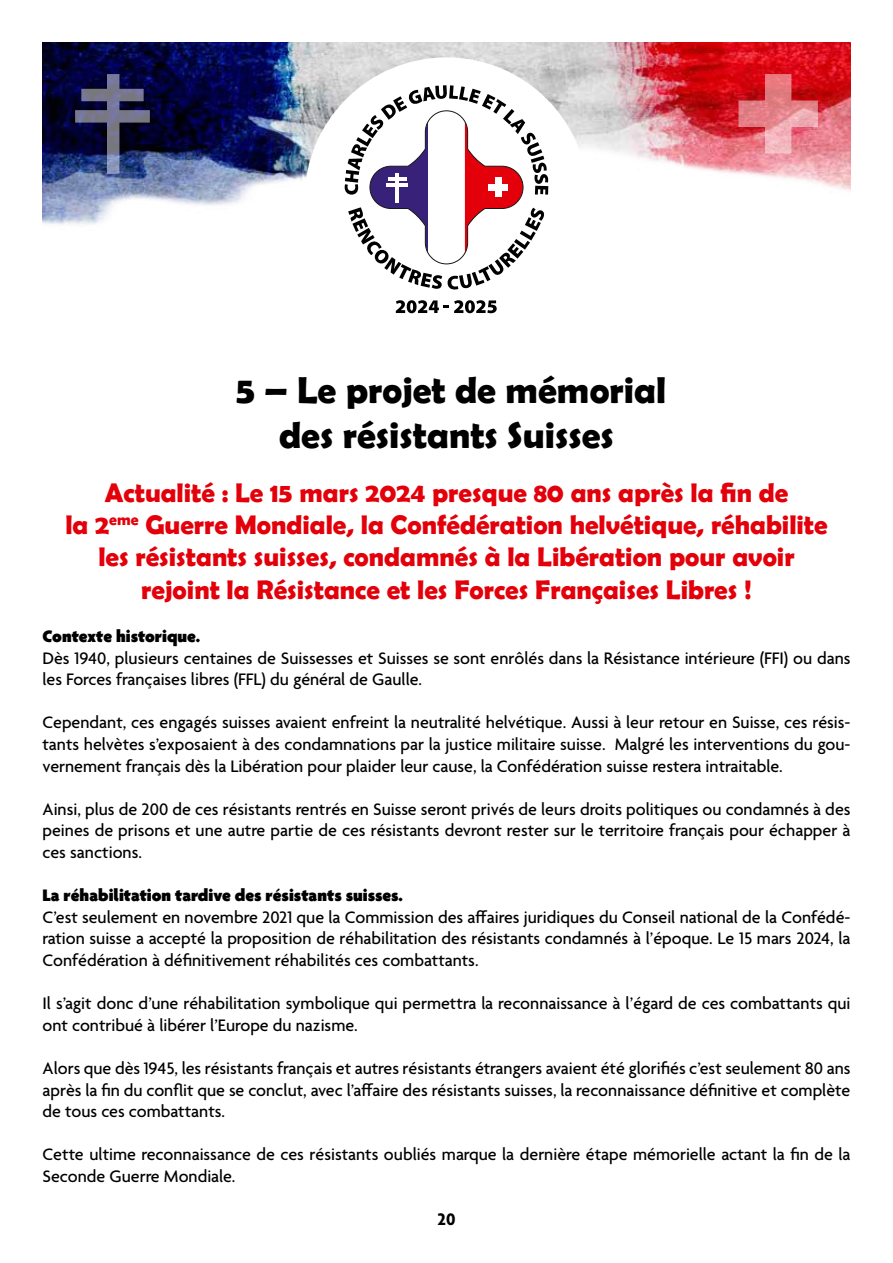
<style>
.page{position:relative;width:893px;height:1263px;background:#fff}
.page>*{position:absolute;margin:0;border:0;box-sizing:border-box;transform-origin:0 0}
.t1{font:700 37.5px/45px "Berlin Sans FB Demi";color:#000;text-align:center}
.t2{font:700 27px/32.4px "Berlin Sans FB Demi";color:#e3000a;text-align:center}
.t3{font:500 18px/21.6px "Agenda";color:#000;text-align:justify}
.t4{font:900 18px "Agenda";color:#000}
.t5{font:700 18px "Agenda";color:#000}
</style>
<div class="page">
<img style="left:43px;top:43px;width:807px;height:182px">
<img style="left:75px;top:74px;width:75px;height:100px">
<svg style="left:738px;top:74px;width:80px;height:79px;background:#e06871"></svg>
<div style="left:305px;top:57px;width:283px;height:284px;background:#fff;border-radius:50%"></div>
<svg style="left:396px;top:300px;width:101px;height:13px"></svg>
<svg style="left:345px;top:85px;width:203px;height:205px"></svg>
<h1 class="t1" style="left:236px;top:366px;width:432px">5 – Le projet de mémorial des résistants Suisses</h1>
<p class="t2" style="left:65px;top:476px;width:764px">Actualité : Le 15 mars 2024 presque 80 ans après la fin de<br>la 2<sup>eme</sup> Guerre Mondiale, la Confédération helvétique, réhabilite les résistants suisses, condamnés à la Libération pour avoir rejoint la Résistance et les Forces Françaises Libres !</p>
<p class="t4" style="left:43px;top:626px;width:159px">Contexte historique.</p>
<p class="t3" style="left:43px;top:648px;width:809px">Dès 1940, plusieurs centaines de Suissesses et Suisses se sont enrôlés dans la Résistance intérieure (FFI) ou dans les Forces françaises libres (FFL) du général de Gaulle.</p>
<p class="t3" style="left:43px;top:713px;width:809px">Cependant, ces engagés suisses avaient enfreint la neutralité helvétique. Aussi à leur retour en Suisse, ces résis&shy;tants helvètes s’exposaient à des condamnations par la justice militaire suisse. Malgré les interventions du gou&shy;vernement français dès la Libération pour plaider leur cause, la Confédération suisse restera intraitable.</p>
<p class="t3" style="left:43px;top:799px;width:809px">Ainsi, plus de 200 de ces résistants rentrés en Suisse seront privés de leurs droits politiques ou condamnés à des peines de prisons et une autre partie de ces résistants devront rester sur le territoire français pour échapper à ces sanctions.</p>
<p class="t4" style="left:43px;top:886px;width:362px">La réhabilitation tardive des résistants suisses.</p>
<p class="t3" style="left:43px;top:907px;width:809px">C’est seulement en novembre 2021 que la Commission des affaires juridiques du Conseil national de la Confédé&shy;ration suisse a accepté la proposition de réhabilitation des résistants condamnés à l’époque. Le 15 mars 2024, la Confédération à définitivement réhabilités ces combattants.</p>
<p class="t3" style="left:43px;top:994px;width:809px">Il s’agit donc d’une réhabilitation symbolique qui permettra la reconnaissance à l’égard de ces combattants qui ont contribué à libérer l’Europe du nazisme.</p>
<p class="t3" style="left:43px;top:1058px;width:809px">Alors que dès 1945, les résistants français et autres résistants étrangers avaient été glorifiés c’est seulement 80 ans après la fin du conflit que se conclut, avec l’affaire des résistants suisses, la reconnaissance définitive et complète de tous ces combattants.</p>
<p class="t3" style="left:43px;top:1145px;width:809px">Cette ultime reconnaissance de ces résistants oubliés marque la dernière étape mémorielle actant la fin de la<br>Seconde Guerre Mondiale.</p>
<p class="t5" style="left:438px;top:1209px;width:19px">20</p>
</div>
